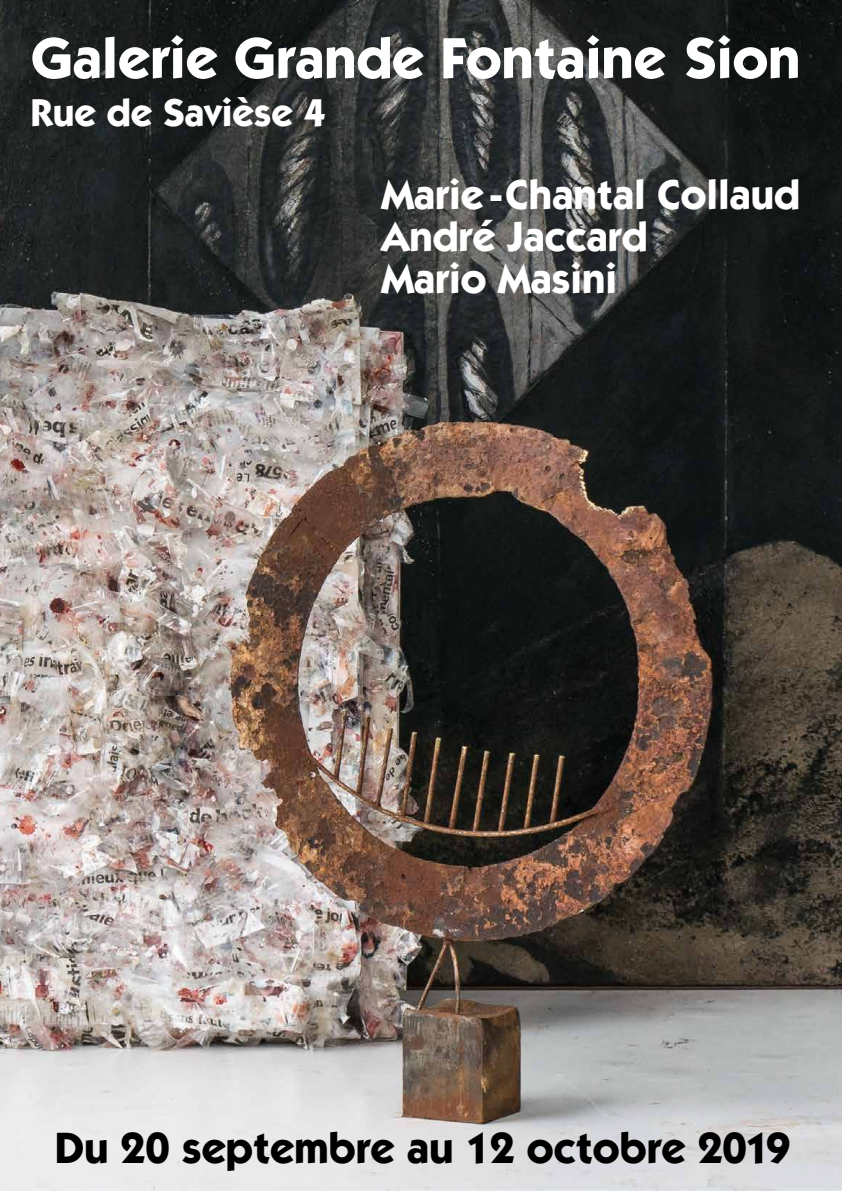
<style>
.page{position:relative;width:842px;height:1191px;background:#fff}
.page>*{position:absolute;margin:0;border:0;box-sizing:border-box;transform-origin:0 0}
.t1{font:700 58px "Itc Kabel";color:#fff}
.t2{font:700 44px "Itc Kabel";color:#000}
.t3{font:700 42px/42px "Itc Kabel";color:#fff}
.t4{font:700 39px "Itc Kabel";color:#fff}
</style>
<div class="page">
<img style="left:0;top:0;width:842px;height:1190px">
<h1 class="t1" style="left:31px;top:23px;width:771px">Galerie Grande Fontaine Sion</h1>
<p class="t4" style="left:31px;top:89px;width:296px">Rue de Savièse 4</p>
<p class="t3" style="left:381px;top:173px;width:420px">Marie-Chantal Collaud<br>André Jaccard<br>Mario Masini</p>
<p class="t2" style="left:55px;top:1121px;width:737px">Du 20 septembre au 12 octobre 2019</p>
</div>
